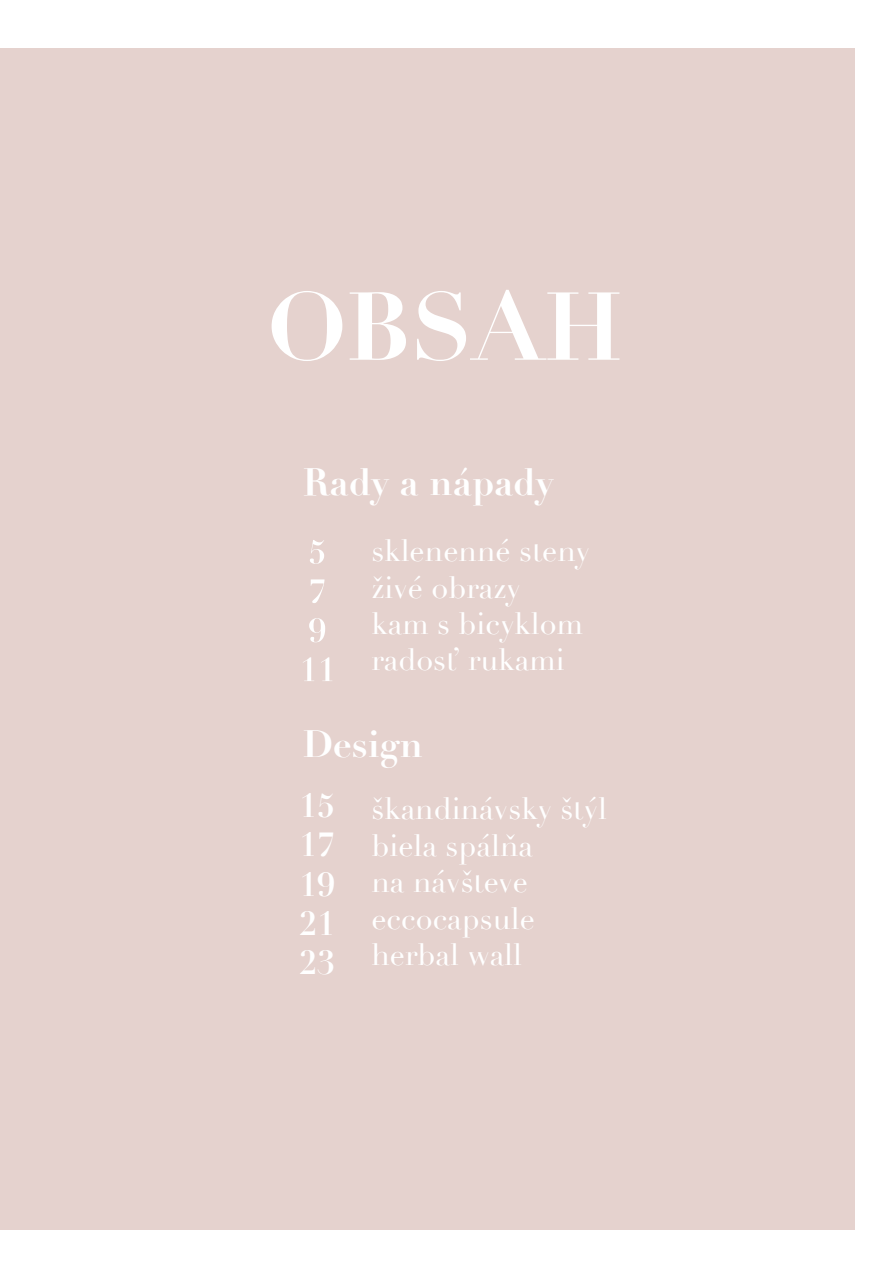
<style>
.page{position:relative;width:893px;height:1263px;background:#fff}
.page>*{position:absolute;margin:0;border:0;box-sizing:border-box;transform-origin:0 0}
.t1{font:700 94.5px "Didot";color:#fff}
.t2{font:700 37.35px "Didot";color:#fff}
.t3{font:700 32.7px/39.2px "Didot";color:#fff;text-align:justify}
.t4{font:30.3px/36.5px "Didot";color:#fff}
</style>
<div class="page">
<div style="left:0;top:48px;width:854px;height:1182px;background:#e5d2ce"></div>
<svg style="left:310px;top:540px;width:14px;height:24px"></svg>
<svg style="left:311px;top:579px;width:13px;height:24px"></svg>
<svg style="left:309px;top:618px;width:16px;height:24px"></svg>
<svg style="left:303px;top:657px;width:11px;height:24px"></svg>
<svg style="left:321px;top:657px;width:11px;height:24px"></svg>
<h1 class="t1" style="left:268px;top:267px;width:357px">OBSAH</h1>
<p class="t2" style="left:303px;top:458px;width:253px">Rady a nápady</p>
<p class="t4" style="left:371px;top:533px;width:220px">sklenenné steny živé obrazy<br>kam s bicyklom radosť rukami</p>
<p class="t2" style="left:303px;top:720px;width:122px">Design</p>
<p class="t3" style="left:299px;top:786px;width:38px">15<br>17<br>19<br>21<br>23</p>
<p class="t4" style="left:371px;top:791px;width:237px">škandinávsky štýl biela spálňa<br>na návšteve eccocapsule herbal wall</p>
</div>
